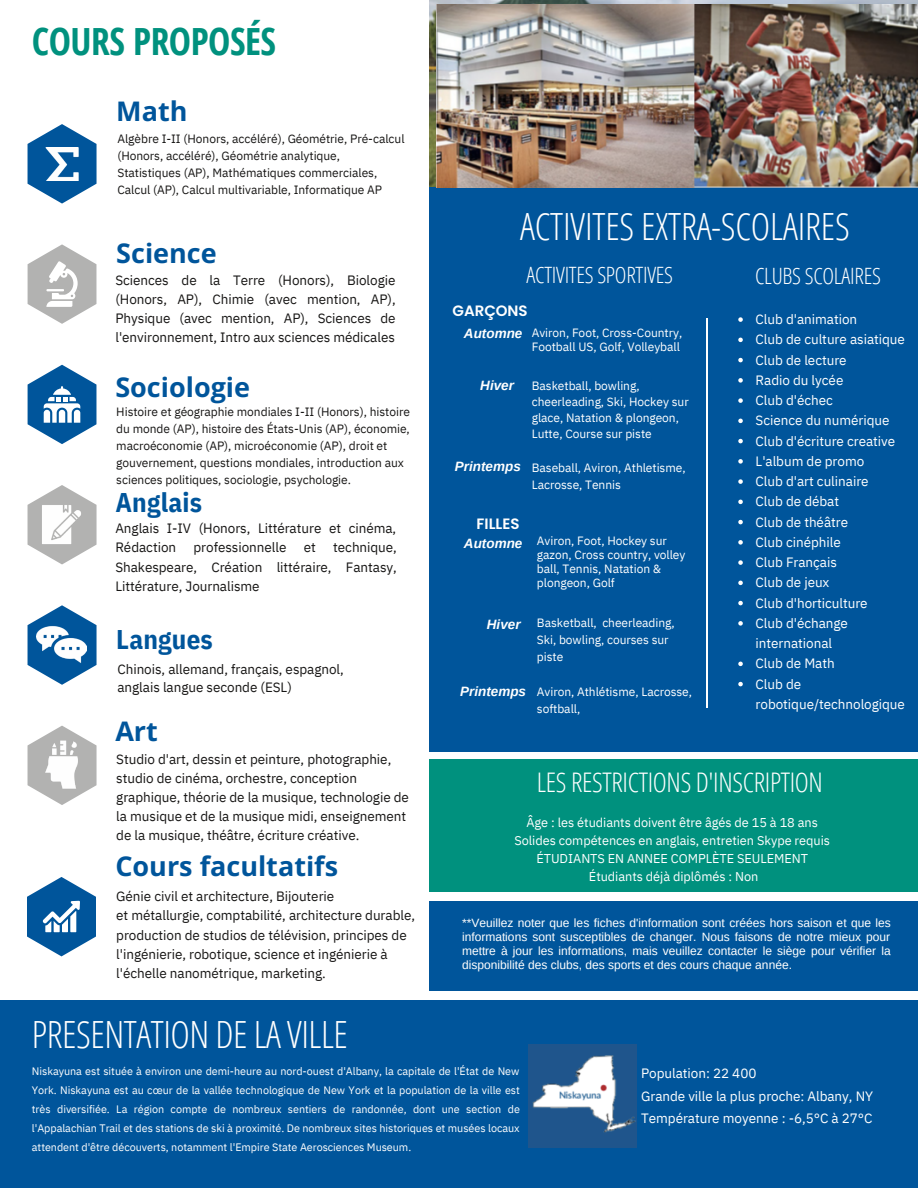
<style>
.page{position:relative;width:918px;height:1188px;background:#fff}
.page>*{position:absolute;margin:0;border:0;box-sizing:border-box;transform-origin:0 0}
.t1{font:300 37.5px "Open Sans Condensed";letter-spacing:-.005em;color:#fff}
.t2{font:700 37.5px "Open Sans Condensed";letter-spacing:-.015em;color:#00917e}
.t3{font:700 27px "Open Sans";color:#00559b}
.t4{font:300 27px "Open Sans Condensed";letter-spacing:-.015em;color:#fff}
.t5{font:700 27px "IBM Plex Sans Cond";letter-spacing:.005em;color:#00559b}
.t6{font:300 22.5px "Open Sans Condensed";letter-spacing:-.015em;color:#fff}
.t7{font:600 15px "Poppins";color:#fff}
.t8{font:13.5px/19.2px "IBM Plex Sans";letter-spacing:-.005em;color:#171615}
.t9{font:13.5px/20.2px "IBM Plex Sans";letter-spacing:-.005em;color:#fff}
.t10{font:italic 700 13.5px "Arimo";color:#fff}
.t11{font:12.75px/18px "IBM Plex Sans";letter-spacing:-.005em;color:#fff;text-align:center}
.t12{font:12px/17px "IBM Plex Sans";letter-spacing:-.005em;color:#171615}
.t13{font:12px/14px "IBM Plex Sans";letter-spacing:-.005em;color:#fff}
.t14{font:12px/14px "Arimo";color:#fff;text-align:justify}
.t15{font:10.8px/18.9px "IBM Plex Sans";letter-spacing:-.005em;color:#fff;text-align:justify}
</style>
<div class="page">
<svg style="left:28px;top:124px;width:69px;height:80px"></svg>
<svg style="left:28px;top:485px;width:69px;height:79px"></svg>
<svg style="left:28px;top:605px;width:69px;height:80px"></svg>
<svg style="left:28px;top:726px;width:69px;height:79px"></svg>
<svg style="left:28px;top:244px;width:68px;height:80px"></svg>
<svg style="left:28px;top:365px;width:68px;height:79px"></svg>
<div style="left:429px;top:181px;width:489px;height:571px;background:#00559b"></div>
<div style="left:429px;top:760px;width:489px;height:132px;background:#00917e"></div>
<div style="left:429px;top:901px;width:489px;height:90px;background:#00559b"></div>
<hr style="left:706px;top:318px;width:2px;height:390px;background:#fff">
<div style="left:0;top:1001px;width:918px;height:187px;background:#00559b"></div>
<img style="left:45px;top:148px;width:33px;height:33px">
<img style="left:40px;top:503px;width:44px;height:44px">
<img style="left:36px;top:619px;width:51px;height:51px">
<img style="left:35px;top:737px;width:54px;height:54px">
<svg style="left:27px;top:877px;width:69px;height:79px"></svg>
<img style="left:429px;top:0;width:489px;height:187px">
<img style="left:436px;top:5px;width:482px;height:183px">
<img style="left:528px;top:1045px;width:108px;height:102px">
<svg style="left:738px;top:317px;width:5px;height:5px"></svg>
<svg style="left:738px;top:338px;width:5px;height:4px"></svg>
<svg style="left:738px;top:358px;width:5px;height:4px"></svg>
<svg style="left:738px;top:378px;width:5px;height:5px"></svg>
<svg style="left:738px;top:398px;width:5px;height:5px"></svg>
<svg style="left:738px;top:419px;width:5px;height:4px"></svg>
<svg style="left:738px;top:439px;width:5px;height:4px"></svg>
<svg style="left:738px;top:459px;width:5px;height:5px"></svg>
<svg style="left:738px;top:479px;width:5px;height:5px"></svg>
<svg style="left:738px;top:500px;width:5px;height:4px"></svg>
<svg style="left:738px;top:520px;width:5px;height:4px"></svg>
<svg style="left:738px;top:540px;width:5px;height:5px"></svg>
<svg style="left:738px;top:560px;width:5px;height:5px"></svg>
<svg style="left:738px;top:581px;width:5px;height:4px"></svg>
<svg style="left:738px;top:601px;width:5px;height:4px"></svg>
<svg style="left:738px;top:621px;width:5px;height:5px"></svg>
<svg style="left:738px;top:662px;width:5px;height:4px"></svg>
<svg style="left:738px;top:682px;width:5px;height:4px"></svg>
<h1 class="t2" style="left:32px;top:15px;width:246px">COURS PROPOSÉS</h1>
<h2 class="t3" style="left:116px;top:92px;width:73px">Math</h2>
<p class="t12" style="left:117px;top:130px;width:289px">Algèbre I-II (Honors, accéléré), Géométrie, Pré-calcul (Honors, accéléré), Géométrie analytique, Statistiques (AP), Mathématiques commerciales, Calcul (AP), Calcul multivariable, Informatique AP</p>
<h2 class="t3" style="left:116px;top:235px;width:102px">Science</h2>
<p class="t8" style="left:115px;top:270px;width:282px;text-align:justify">Sciences de la Terre (Honors), Biologie (Honors, AP), Chimie (avec mention, AP), Physique (avec mention, AP), Sciences de l'environnement, Intro aux sciences médicales</p>
<h2 class="t3" style="left:115px;top:368px;width:136px">Sociologie</h2>
<p class="t12" style="left:116px;top:403px;width:295px">Histoire et géographie mondiales I-II (Honors), histoire du monde (AP), histoire des États-Unis (AP), économie, macroéconomie (AP), microéconomie (AP), droit et gouvernement, questions mondiales, introduction aux sciences politiques, sociologie, psychologie.</p>
<h2 class="t5" style="left:115px;top:484px;width:88px">Anglais</h2>
<p class="t8" style="left:115px;top:519px;width:282px">Anglais I-IV (Honors, Littérature et cinéma,<br>Rédaction</p>
<p class="t8" style="left:115px;top:538px;width:283px;text-align:justify;text-indent:218px">technique, Shakespeare, Création littéraire, Fantasy, Littérature, Journalisme</p>
<p class="t8" style="left:194px;top:538px;width:94px">professionnelle</p>
<p class="t8" style="left:304px;top:538px;width:14px">et</p>
<h2 class="t5" style="left:116px;top:621px;width:98px">Langues</h2>
<p class="t8" style="left:117px;top:660px;width:228px;line-height:18px">Chinois, allemand, français, espagnol, anglais langue seconde (ESL)</p>
<h2 class="t3" style="left:115px;top:713px;width:44px">Art</h2>
<p class="t8" style="left:116px;top:749px;width:294px">Studio d'art, dessin et peinture, photographie, studio de cinéma, orchestre, conception graphique, théorie de la musique, technologie de la musique et de la musique midi, enseignement de la musique, théâtre, écriture créative.</p>
<h2 class="t3" style="left:115px;top:848px;width:224px">Cours facultatifs</h2>
<p class="t8" style="left:116px;top:887px;width:300px">Génie civil et architecture, Bijouterie<br>et métallurgie, comptabilité, architecture durable, production de studios de télévision, principes de l'ingénierie, robotique, science et ingénierie à l'échelle nanométrique, marketing.</p>
<h1 class="t1" style="left:32px;top:1007px;width:318px">PRESENTATION DE LA VILLE</h1>
<h1 class="t1" style="left:520px;top:200px;width:331px">ACTIVITES EXTRA-SCOLAIRES</h1>
<h3 class="t6" style="left:527px;top:259px;width:148px">ACTIVITES SPORTIVES</h3>
<h3 class="t6" style="left:755px;top:260px;width:127px">CLUBS SCOLAIRES</h3>
<p class="t7" style="left:452px;top:301px;width:77px">GARÇONS</p>
<p class="t10" style="left:464px;top:326px;width:60px">Automne</p>
<p class="t13" style="left:532px;top:326px;width:152px">Aviron, Foot, Cross-Country,<br>Football US, Golf, Volleyball</p>
<p class="t13" style="left:532px;top:377px;width:158px;line-height:16px">Basketball, bowling, cheerleading, Ski, Hockey sur glace, Natation &amp; plongeon,<br>Lutte, Course sur piste</p>
<p class="t13" style="left:532px;top:459px;width:155px;line-height:17px">Baseball, Aviron, Athletisme,<br>Lacrosse, Tennis</p>
<p class="t10" style="left:480px;top:378px;width:35px">Hiver</p>
<p class="t10" style="left:455px;top:459px;width:67px">Printemps</p>
<p class="t7" style="left:477px;top:513px;width:44px">FILLES</p>
<p class="t10" style="left:464px;top:536px;width:60px">Automne</p>
<p class="t10" style="left:487px;top:617px;width:35px">Hiver</p>
<p class="t10" style="left:460px;top:684px;width:67px">Printemps</p>
<p class="t13" style="left:537px;top:533px;width:150px">Aviron, Foot, Hockey sur gazon, Cross country, volley ball, Tennis, Natation &amp; plongeon, Golf</p>
<p class="t13" style="left:537px;top:614px;width:139px;line-height:17px">Basketball, cheerleading,<br>Ski, bowling, courses sur piste</p>
<p class="t13" style="left:537px;top:683px;width:157px;line-height:17px">Aviron, Athlétisme, Lacrosse, softball,</p>
<p class="t9" style="left:756px;top:309px;width:151px">Club d'animation<br>Club de culture asiatique<br>Club de lecture<br>Radio du lycée<br>Club d'échec<br>Science du numérique<br>Club d'écriture creative<br>L'album de promo<br>Club d'art culinaire<br>Club de débat<br>Club de théâtre<br>Club cinéphile<br>Club Français<br>Club de jeux<br>Club d'horticulture<br>Club d'échange international<br>Club de Math<br>Club de robotique/technologique</p>
<h2 class="t4" style="left:537px;top:763px;width:288px">LES RESTRICTIONS D'INSCRIPTION</h2>
<p class="t11" style="left:514px;top:813px;width:317px">Âge : les étudiants doivent être âgés de 15 à 18 ans Solides compétences en anglais, entretien Skype requis ÉTUDIANTS EN ANNEE COMPLÈTE SEULEMENT Étudiants déjà diplômés : Non</p>
<p class="t14" style="left:462px;top:916px;width:430px">**Veuillez noter que les fiches d'information sont créées hors saison et que les informations sont susceptibles de changer. Nous faisons de notre mieux pour mettre à jour les informations, mais veuillez contacter le siège pour vérifier la disponibilité des clubs, des sports et des cours chaque année.</p>
<p class="t15" style="left:32px;top:1062px;width:490px">Niskayuna est située à environ une demi-heure au nord-ouest d'Albany, la capitale de l'État de New York. Niskayuna est au cœur de la vallée technologique de New York et la population de la ville est très diversifiée. La région compte de nombreux sentiers de randonnée, dont une section de l'Appalachian Trail et des stations de ski à proximité. De nombreux sites historiques et musées locaux attendent d'être découverts, notamment l'Empire State Aerosciences Museum.</p>
<p class="t9" style="left:641px;top:1062px;width:234px;line-height:22.5px">Population: 22 400<br>Grande ville la plus proche: Albany, NY<br>Température moyenne : -6,5°C à 27°C</p>
</div>
